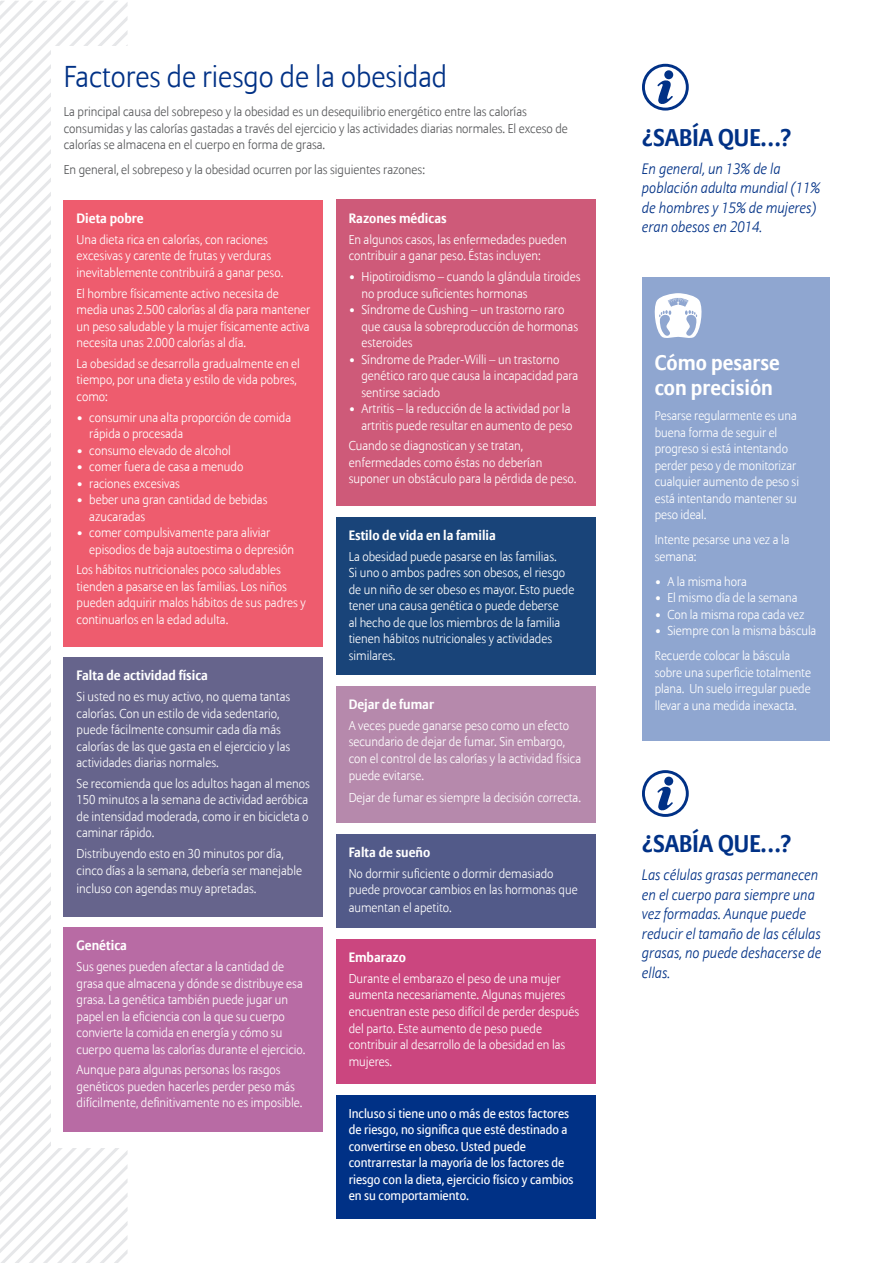
<style>
.page{position:relative;width:893px;height:1263px;background:#fff}
.page>*{position:absolute;margin:0;border:0;box-sizing:border-box;transform-origin:0 0}
.t1{font:300 30px "Allianz Sans";color:#003186}
.t2{font:700 24px "Allianz Sans";color:#003186}
.t3{font:700 21px/25.2px "Allianz Sans";color:#fff}
.t4{font:italic 300 15px/19.5px "Allianz Sans";color:#003186}
.t5{font:700 13.5px "Allianz Sans";color:#fff}
.t6{font:300 12.75px/16.5px "Allianz Sans";color:#fff}
.t7{font:300 12.75px/16.5px "Allianz Sans";color:#57585a}
.t8{font:12.75px/16.5px "Allianz Sans";color:#fff}
</style>
<div class="page">
<svg style="left:0;top:1px;width:128px;height:1262px"></svg>
<div style="left:51px;top:47px;width:235px;height:1101px;background:#fff"></div>
<svg style="left:642px;top:64px;width:47px;height:47px"></svg>
<svg style="left:642px;top:770px;width:47px;height:47px"></svg>
<div style="left:64px;top:657px;width:259px;height:259px;background:#66648c"></div>
<div style="left:64px;top:927px;width:259px;height:204px;background:#b86ba4"></div>
<div style="left:336px;top:686px;width:259px;height:136px;background:#b689ac"></div>
<div style="left:336px;top:834px;width:259px;height:93px;background:#525a89"></div>
<div style="left:336px;top:939px;width:259px;height:145px;background:#cb467f"></div>
<div style="left:336px;top:1095px;width:259px;height:124px;background:#003186"></div>
<div style="left:64px;top:200px;width:259px;height:446px;background:#ee5c6e"></div>
<div style="left:336px;top:200px;width:259px;height:306px;background:#ce5a79"></div>
<div style="left:336px;top:517px;width:259px;height:157px;background:#194479"></div>
<div style="left:642px;top:277px;width:187px;height:464px;background:#8fa6d0"></div>
<svg style="left:654px;top:293px;width:48px;height:45px"></svg>
<p class="t1" style="left:64px;top:58px;width:385px">Factores de riesgo de la obesidad</p>
<p class="t7" style="left:64px;top:104px;width:506px">La principal causa del sobrepeso y la obesidad es un desequilibrio energético entre las calorías consumidas y las calorías gastadas a través del ejercicio y las actividades diarias normales. El exceso de calorías se almacena en el cuerpo en forma de grasa.</p>
<p class="t7" style="left:64px;top:162px;width:363px">En general, el sobrepeso y la obesidad ocurren por las siguientes razones:</p>
<p class="t5" style="left:77px;top:210px;width:69px">Dieta pobre</p>
<p class="t6" style="left:77px;top:232px;width:208px">Una dieta rica en calorías, con raciones excesivas y carente de frutas y verduras inevitablemente contribuirá a ganar peso.</p>
<p class="t6" style="left:77px;top:285px;width:235px">El hombre físicamente activo necesita de media unas 2.500 calorías al día para mantener un peso saludable y la mujer físicamente activa necesita unas 2.000 calorías al día.</p>
<p class="t6" style="left:77px;top:356px;width:225px">La obesidad se desarrolla gradualmente en el tiempo, por una dieta y estilo de vida pobres, como:</p>
<p class="t6" style="left:89px;top:409px;width:203px;text-indent:-13px">• consumir una alta proporción de comida rápida o procesada</p>
<p class="t6" style="left:77px;top:442px;width:156px">• consumo elevado de alcohol</p>
<p class="t6" style="left:77px;top:459px;width:168px">• comer fuera de casa a menudo</p>
<p class="t6" style="left:77px;top:475px;width:105px">• raciones excesivas</p>
<p class="t6" style="left:89px;top:492px;width:180px;text-indent:-13px">• beber una gran cantidad de bebidas azucaradas</p>
<p class="t6" style="left:89px;top:525px;width:206px;text-indent:-13px">• comer compulsivamente para aliviar episodios de baja autoestima o depresión</p>
<p class="t6" style="left:77px;top:562px;width:231px">Los hábitos nutricionales poco saludables tienden a pasarse en las familias. Los niños pueden adquirir malos hábitos de sus padres y continuarlos en la edad adulta.</p>
<p class="t5" style="left:77px;top:667px;width:133px">Falta de actividad física</p>
<p class="t6" style="left:77px;top:689px;width:215px">Si usted no es muy activo, no quema tantas calorías. Con un estilo de vida sedentario, puede fácilmente consumir cada día más calorías de las que gasta en el ejercicio y las actividades diarias normales.</p>
<p class="t6" style="left:77px;top:776px;width:235px;text-align:justify">Se recomienda que los adultos hagan al menos 150 minutos a la semana de actividad aeróbica de intensidad moderada, como ir en bicicleta o caminar rápido.</p>
<p class="t6" style="left:77px;top:846px;width:227px">Distribuyendo esto en 30 minutos por día, cinco días a la semana, debería ser manejable</p>
<p class="t6" style="left:77px;top:880px;width:181px">incluso con agendas muy apretadas.</p>
<p class="t5" style="left:77px;top:937px;width:52px">Genética</p>
<p class="t6" style="left:77px;top:959px;width:231px">Sus genes pueden afectar a la cantidad de grasa que almacena y dónde se distribuye esa grasa. La genética también puede jugar un papel en la eficiencia con la que su cuerpo convierte la comida en energía y cómo su cuerpo quema las calorías durante el ejercicio.</p>
<p class="t6" style="left:77px;top:1062px;width:227px">Aunque para algunas personas los rasgos genéticos pueden hacerles perder peso más difícilmente, definitivamente no es imposible.</p>
<p class="t5" style="left:349px;top:210px;width:100px">Razones médicas</p>
<p class="t6" style="left:349px;top:232px;width:220px">En algunos casos, las enfermedades pueden contribuir a ganar peso. Éstas incluyen:</p>
<p class="t6" style="left:361px;top:269px;width:221px;text-indent:-13px">• Hipotiroidismo – cuando la glándula tiroides no produce suficientes hormonas</p>
<p class="t6" style="left:361px;top:302px;width:218px;text-indent:-13px">• Síndrome de Cushing – un trastorno raro que causa la sobreproducción de hormonas esteroides</p>
<p class="t6" style="left:361px;top:351px;width:218px;text-indent:-13px">• Síndrome de Prader-Willi – un trastorno genético raro que causa la incapacidad para sentirse saciado</p>
<p class="t6" style="left:349px;top:401px;width:225px;text-align:right">• Artritis – la reducción de la actividad por la artritis puede resultar en aumento de peso</p>
<p class="t6" style="left:349px;top:438px;width:229px">Cuando se diagnostican y se tratan, enfermedades como éstas no deberían suponer un obstáculo para la pérdida de peso.</p>
<p class="t5" style="left:349px;top:527px;width:149px">Estilo de vida en la familia</p>
<p class="t6" style="left:349px;top:549px;width:227px">La obesidad puede pasarse en las familias.<br>Si uno o ambos padres son obesos, el riesgo de un niño de ser obeso es mayor. Esto puede tener una causa genética o puede deberse<br>al hecho de que los miembros de la familia tienen hábitos nutricionales y actividades similares.</p>
<p class="t5" style="left:349px;top:696px;width:87px">Dejar de fumar</p>
<p class="t6" style="left:349px;top:718px;width:234px">A veces puede ganarse peso como un efecto secundario de dejar de fumar. Sin embargo, con el control de las calorías y la actividad física puede evitarse.</p>
<p class="t6" style="left:349px;top:790px;width:234px">Dejar de fumar es siempre la decisión correcta.</p>
<p class="t5" style="left:349px;top:844px;width:83px">Falta de sueño</p>
<p class="t6" style="left:349px;top:866px;width:231px">No dormir suficiente o dormir demasiado puede provocar cambios en las hormonas que</p>
<p class="t6" style="left:349px;top:900px;width:105px">aumentan el apetito.</p>
<p class="t5" style="left:349px;top:949px;width:59px">Embarazo</p>
<p class="t6" style="left:349px;top:971px;width:232px">Durante el embarazo el peso de una mujer aumenta necesariamente. Algunas mujeres encuentran este peso difícil de perder después del parto. Este aumento de peso puede contribuir al desarrollo de la obesidad en las mujeres.</p>
<p class="t8" style="left:349px;top:1106px;width:226px">Incluso si tiene uno o más de estos factores de riesgo, no significa que esté destinado a convertirse en obeso. Usted puede contrarrestar la mayoría de los factores de riesgo con la dieta, ejercicio físico y cambios en su comportamiento.</p>
<p class="t2" style="left:642px;top:122px;width:151px">¿SABÍA QUE…?</p>
<p class="t4" style="left:642px;top:160px;width:180px">En general, un 13% de la población adulta mundial (11% de hombres y 15% de mujeres) eran obesos en 2014.</p>
<p class="t3" style="left:655px;top:351px;width:126px">Cómo pesarse con precisión</p>
<p class="t6" style="left:655px;top:408px;width:146px">Pesarse regularmente es una buena forma de seguir el progreso si está intentando perder peso y de monitorizar cualquier aumento de peso si está intentando mantener su peso ideal.</p>
<p class="t6" style="left:655px;top:532px;width:136px">Intente pesarse una vez a la semana:</p>
<p class="t6" style="left:655px;top:574px;width:94px">• A la misma hora</p>
<p class="t6" style="left:655px;top:590px;width:144px">• El mismo día de la semana</p>
<p class="t6" style="left:655px;top:607px;width:151px">• Con la misma ropa cada vez</p>
<p class="t6" style="left:655px;top:623px;width:163px">• Siempre con la misma báscula</p>
<p class="t6" style="left:655px;top:648px;width:158px">Recuerde colocar la báscula sobre una superficie totalmente plana. Un suelo irregular puede llevar a una medida inexacta.</p>
<p class="t2" style="left:642px;top:828px;width:151px">¿SABÍA QUE…?</p>
<p class="t4" style="left:642px;top:866px;width:181px">Las células grasas permanecen en el cuerpo para siempre una vez formadas. Aunque puede reducir el tamaño de las células grasas, no puede deshacerse de ellas.</p>
</div>
